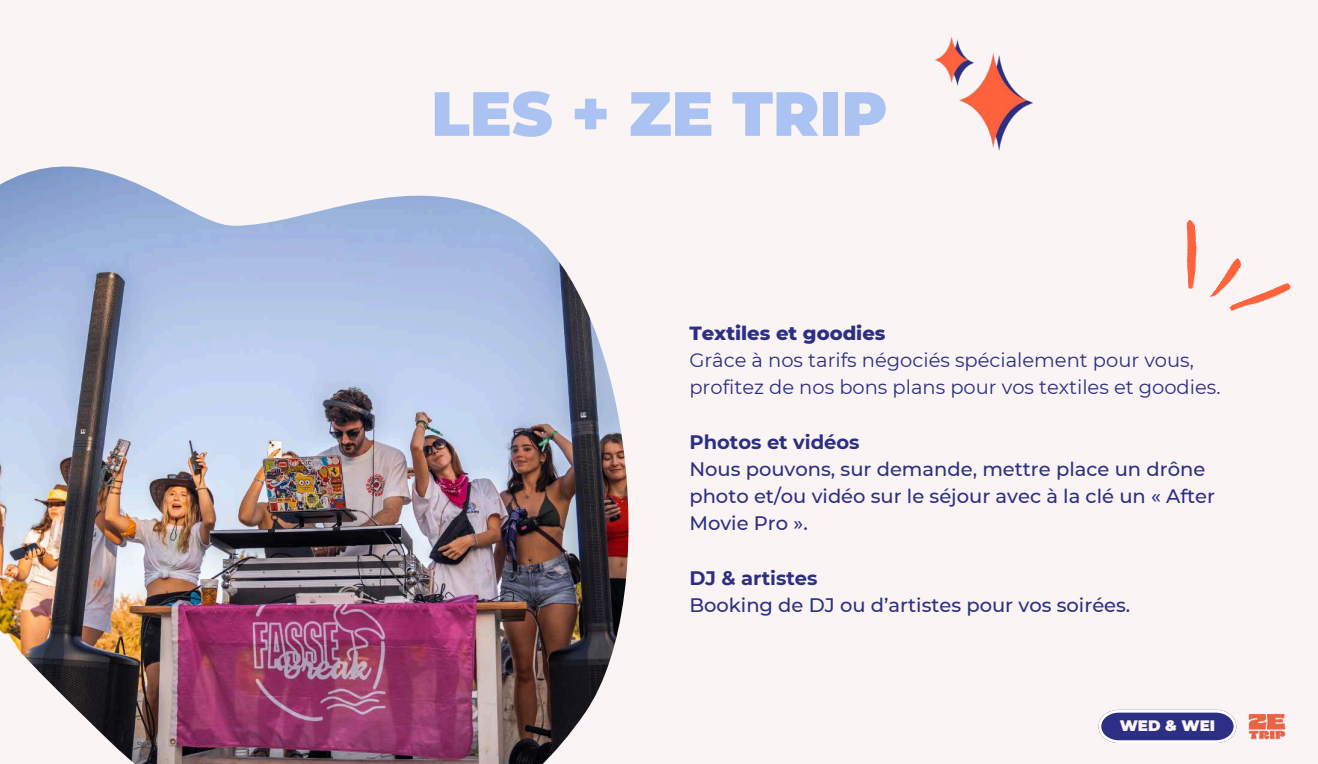
<style>
.page{position:relative;width:1318px;height:764px;background:#fff}
.page>*{position:absolute;margin:0;border:0;box-sizing:border-box;transform-origin:0 0}
.t1{font:900 62.38px "Montserrat";color:#abc3f2}
.t2{font:500 19.5px/27.2px "Montserrat";color:#2c2f83}
.t3{font:19.5px/27.2px "Montserrat";color:#2c2f83}
.t4{font:700 19.5px "Montserrat";color:#2c2f83}
.t5{font:800 19.5px "Montserrat";color:#2c2f83}
.t6{font:900 15.12px "Montserrat";color:#faf5f4}
</style>
<div class="page">
<div style="left:0;top:0;width:1317px;height:763px;background:#faf5f4"></div>
<img style="left:935px;top:36px;width:98px;height:115px">
<img style="left:0;top:166px;width:628px;height:597px">
<img style="left:1248px;top:714px;width:38px;height:26px">
<svg style="left:1098px;top:709px;width:138px;height:33px"></svg>
<svg style="left:1186px;top:220px;width:105px;height:91px"></svg>
<h1 class="t1" style="left:431px;top:75px;width:458px">LES + ZE TRIP</h1>
<p class="t5" style="left:689px;top:320px;width:197px">Textiles et goodies</p>
<p class="t3" style="left:689px;top:346px;width:532px">Grâce à nos tarifs négociés spécialement pour vous, profitez de nos bons plans pour vos textiles et goodies.</p>
<p class="t4" style="left:689px;top:429px;width:172px">Photos et vidéos</p>
<p class="t2" style="left:689px;top:455px;width:527px">Nous pouvons, sur demande, mettre place un drône photo et/ou vidéo sur le séjour avec à la clé un « After<br>Movie Pro ».</p>
<p class="t4" style="left:689px;top:565px;width:129px">DJ &amp; artistes</p>
<p class="t2" style="left:689px;top:591px;width:442px">Booking de DJ ou d’artistes pour vos soirées.</p>
<p class="t6" style="left:1119px;top:716px;width:97px">WED &amp; WEI</p>
</div>
